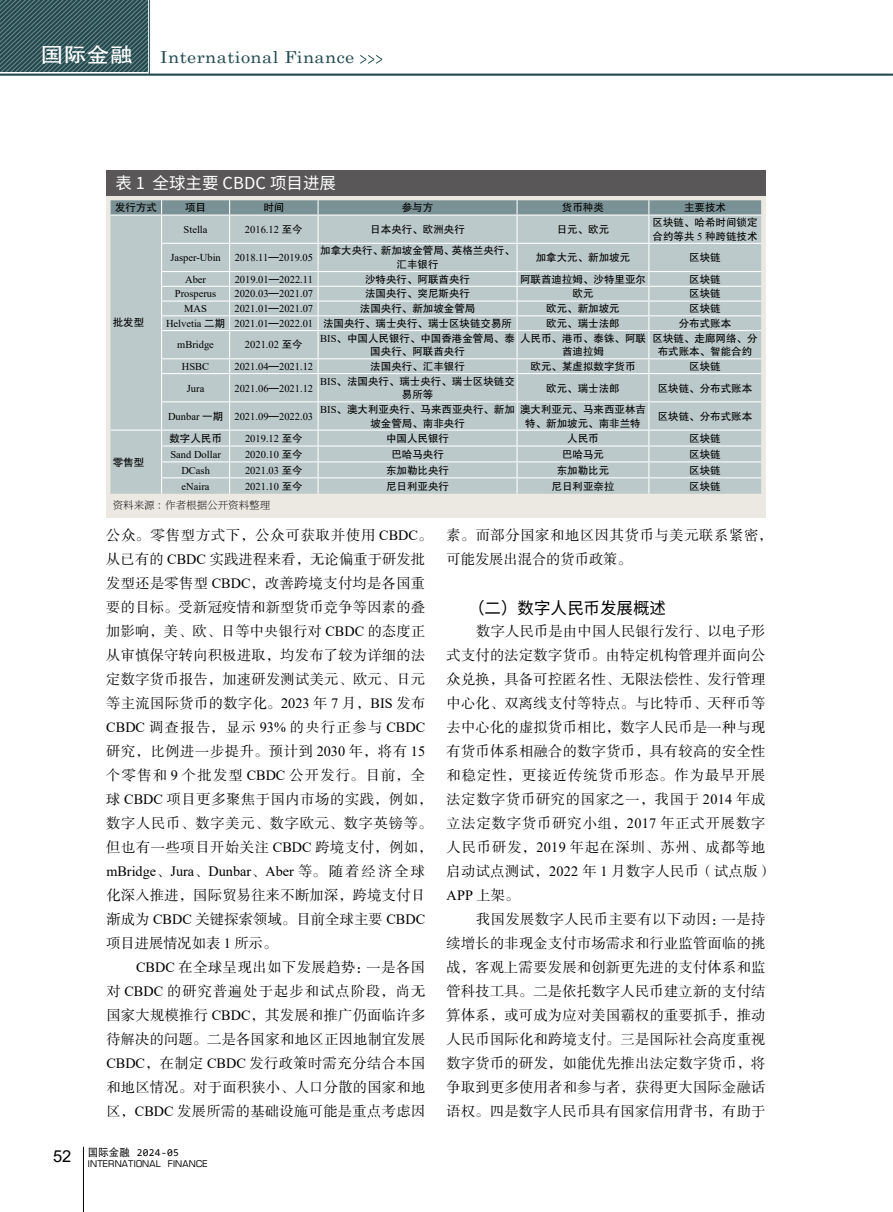
<style>
.page{position:relative;width:893px;height:1212px;background:#fff}
.page>*{position:absolute;margin:0;border:0;box-sizing:border-box;transform-origin:0 0}
.t1{font:21px "FZHTJW GB1 0";color:#fff;scale:1.1 1}
.t2{font:16.5px "Century Schoolbook";letter-spacing:.025em;color:#214a4f;scale:1.1 1}
.t3{font:16.5px "Source Han Sans CN";color:#fff}
.t4{font:16.5px "Source Han Sans CN";color:#000}
.t5{font:14.25px/24px "FZSSK GBK1 0";letter-spacing:.02em;color:#000;text-align:justify}
.t6{font:14.25px "Times New Roman";color:#000}
.t7{font:14.25px/24px "FZSSK GBK1 0";letter-spacing:.045em;color:#000}
.t8{font:10.5px/13.5px "FZHTK GBK1 0";color:#000;text-align:center}
.t9{font:10.5px "Times New Roman";color:#000}
.t10{font:200 10.5px "Source Han Serif CN";color:#000}
.t11{font:10.5px "Consolas";letter-spacing:.025em;color:#000}
.t12{font:9px "Eurostile";letter-spacing:.025em;color:#000}
.s1{font-family:"FZHTK GBK1 0"}
.s2{font-family:"Times New Roman"}
.s3{font-family:"FZSSK GBK1 0"}
.s4{font-family:"DFP Hei W5 GB"}
</style>
<div class="page">
<svg style="left:0;top:0;width:147px;height:72px;background:#3a5d61"></svg>
<hr style="left:0;top:74px;width:893px;height:2px;background:#214a4f">
<svg style="left:360px;top:55px;width:22px;height:9px"></svg>
<hr style="left:149px;top:0;width:1px;height:74px;background:#214a4f">
<hr style="left:83px;top:1147px;width:1px;height:65px;background:#000">
<div style="left:106px;top:178px;width:659px;height:339px;background:#ebe9e2"></div>
<div style="left:106px;top:170px;width:659px;height:26px;background:#595757"></div>
<svg style="left:111px;top:200px;width:650px;height:294px;background:#bcc9ca"></svg>
<h1 class="t1" style="left:40px;top:43px;width:85px">国际金融</h1>
<p class="t2" style="left:160px;top:43px;width:178px">International Finance</p>
<p class="t3" style="left:115px;top:174px;width:222px">表 1 全球主要 CBDC 项目进展</p>
<p class="t8" style="left:115px;top:201px;width:43px">发行方式</p>
<p class="t8" style="left:185px;top:201px;width:22px">项目</p>
<p class="t8" style="left:263px;top:201px;width:22px">时间</p>
<p class="t8" style="left:402px;top:201px;width:33px">参与方</p>
<p class="t8" style="left:562px;top:201px;width:43px">货币种类</p>
<p class="t8" style="left:684px;top:201px;width:43px">主要技术</p>
<p class="t8" style="left:113px;top:316px;width:33px">批发型</p>
<p class="t8" style="left:113px;top:456px;width:33px">零售型</p>
<p class="t9" style="left:184px;top:222px;width:25px">Stella</p>
<p class="t9" style="left:245px;top:222px;width:59px">2016.12 <span class="s1">至今</span></p>
<p class="t8" style="left:370px;top:223px;width:96px">日本央行、欧洲央行</p>
<p class="t8" style="left:557px;top:223px;width:54px">日元、欧元</p>
<p class="t8" style="left:652px;top:216px;width:106px;text-align:left">区块链、哈希时间锁定合约等共 <span class="s2">5</span> 种跨链技术</p>
<p class="t9" style="left:170px;top:250px;width:52px">Jasper-Ubin</p>
<p class="t9" style="left:235px;top:250px;width:80px">2018.11<span class="s1">—</span>2019.05</p>
<p class="t8" style="left:320px;top:244px;width:196px">加拿大央行、新加坡金管局、英格兰央行、汇丰银行</p>
<p class="t8" style="left:536px;top:251px;width:96px">加拿大元、新加坡元</p>
<p class="t8" style="left:689px;top:251px;width:33px">区块链</p>
<p class="t9" style="left:185px;top:272px;width:22px">Aber</p>
<p class="t9" style="left:235px;top:272px;width:80px">2019.01<span class="s1">—</span>2022.11</p>
<p class="t8" style="left:365px;top:273px;width:106px">沙特央行、阿联酋央行</p>
<p class="t8" style="left:520px;top:273px;width:127px">阿联酋迪拉姆、沙特里亚尔</p>
<p class="t8" style="left:689px;top:273px;width:33px">区块链</p>
<p class="t9" style="left:175px;top:287px;width:43px">Prosperus</p>
<p class="t9" style="left:234px;top:287px;width:80px">2020.03<span class="s1">—</span>2021.07</p>
<p class="t8" style="left:365px;top:287px;width:106px">法国央行、突尼斯央行</p>
<p class="t8" style="left:572px;top:287px;width:22px">欧元</p>
<p class="t8" style="left:689px;top:287px;width:33px">区块链</p>
<p class="t9" style="left:184px;top:301px;width:24px">MAS</p>
<p class="t9" style="left:234px;top:301px;width:80px">2021.01<span class="s1">—</span>2021.07</p>
<p class="t8" style="left:360px;top:302px;width:117px">法国央行、新加坡金管局</p>
<p class="t8" style="left:546px;top:302px;width:75px">欧元、新加坡元</p>
<p class="t8" style="left:689px;top:302px;width:33px">区块链</p>
<p class="t9" style="left:166px;top:316px;width:348px">Helvetia <span class="s1">二期</span> 2021.01<span class="s1">—</span>2022.01 <span class="s1">法国央行、瑞士央行、瑞士区块链交易所</span></p>
<p class="t8" style="left:546px;top:317px;width:75px">欧元、瑞士法郎</p>
<p class="t8" style="left:679px;top:317px;width:54px">分布式账本</p>
<p class="t9" style="left:177px;top:338px;width:38px">mBridge</p>
<p class="t9" style="left:245px;top:338px;width:59px">2021.02 <span class="s1">至今</span></p>
<p class="t8" style="left:320px;top:332px;width:196px"><span class="s2">BIS</span>、中国人民银行、中国香港金管局、泰国央行、阿联酋央行</p>
<p class="t8" style="left:520px;top:332px;width:127px">人民币、港币、泰铢、阿联酋迪拉姆</p>
<p class="t8" style="left:652px;top:332px;width:106px">区块链、走廊网络、分布式账本、智能合约</p>
<p class="t9" style="left:182px;top:359px;width:29px">HSBC</p>
<p class="t9" style="left:234px;top:359px;width:80px">2021.04<span class="s1">—</span>2021.12</p>
<p class="t8" style="left:370px;top:360px;width:96px">法国央行、汇丰银行</p>
<p class="t8" style="left:530px;top:360px;width:106px">欧元、某虚拟数字货币</p>
<p class="t8" style="left:689px;top:360px;width:33px">区块链</p>
<p class="t9" style="left:187px;top:381px;width:19px">Jura</p>
<p class="t9" style="left:234px;top:381px;width:80px">2021.06<span class="s1">—</span>2021.12</p>
<p class="t8" style="left:320px;top:375px;width:196px"><span class="s2">BIS</span>、法国央行、瑞士央行、瑞士区块链交易所等</p>
<p class="t8" style="left:546px;top:381px;width:75px">欧元、瑞士法郎</p>
<p class="t8" style="left:658px;top:381px;width:96px">区块链、分布式账本</p>
<p class="t9" style="left:168px;top:409px;width:147px">Dunbar <span class="s1">一期</span> 2021.09<span class="s1">—</span>2022.03</p>
<p class="t8" style="left:320px;top:403px;width:196px"><span class="s2">BIS</span>、澳大利亚央行、马来西亚央行、新加坡金管局、南非央行</p>
<p class="t8" style="left:520px;top:403px;width:127px">澳大利亚元、马来西亚林吉特、新加坡元、南非兰特</p>
<p class="t8" style="left:658px;top:410px;width:96px">区块链、分布式账本</p>
<p class="t8" style="left:169px;top:432px;width:54px">数字人民币</p>
<p class="t9" style="left:245px;top:431px;width:59px">2019.12 <span class="s1">至今</span></p>
<p class="t8" style="left:386px;top:432px;width:64px">中国人民银行</p>
<p class="t8" style="left:567px;top:432px;width:33px">人民币</p>
<p class="t8" style="left:689px;top:432px;width:33px">区块链</p>
<p class="t9" style="left:170px;top:447px;width:52px">Sand Dollar</p>
<p class="t9" style="left:245px;top:447px;width:59px">2020.10 <span class="s1">至今</span></p>
<p class="t8" style="left:391px;top:448px;width:54px">巴哈马央行</p>
<p class="t8" style="left:562px;top:448px;width:43px">巴哈马元</p>
<p class="t8" style="left:689px;top:448px;width:33px">区块链</p>
<p class="t9" style="left:181px;top:463px;width:30px">DCash</p>
<p class="t9" style="left:245px;top:463px;width:59px">2021.03 <span class="s1">至今</span></p>
<p class="t8" style="left:386px;top:464px;width:64px">东加勒比央行</p>
<p class="t8" style="left:557px;top:464px;width:54px">东加勒比元</p>
<p class="t8" style="left:689px;top:464px;width:33px">区块链</p>
<p class="t9" style="left:182px;top:479px;width:29px">eNaira</p>
<p class="t9" style="left:245px;top:479px;width:59px">2021.10 <span class="s1">至今</span></p>
<p class="t8" style="left:386px;top:479px;width:64px">尼日利亚央行</p>
<p class="t8" style="left:551px;top:479px;width:64px">尼日利亚奈拉</p>
<p class="t8" style="left:689px;top:479px;width:33px">区块链</p>
<p class="t10" style="left:113px;top:499px;width:159px">资料来源：作者根据公开资料整理</p>
<p class="t5" style="left:106px;top:524px;width:328px;text-align:left">公众。零售型方式下，公众可获取并使用 <span class="s2">CBDC</span>。从已有的 <span class="s2">CBDC</span> 实践进程来看，无论偏重于研发批发型还是零售型 <span class="s2">CBDC</span>，改善跨境支付均是各国重要的目标。受新冠疫情和新型货币竞争等因素的叠加影响，美、欧、日等中央银行对 <span class="s2">CBDC</span> 的态度正从审慎保守转向积极进取，均发布了较为详细的法定数字货币报告，加速研发测试美元、欧元、日元等主流国际货币的数字化。<span class="s2">2023</span> 年 <span class="s2">7</span> 月，<span class="s2">BIS</span> 发布<br><span class="s2">CBDC</span> 调查报告，显示 <span class="s2">93%</span> 的央行正参与 <span class="s2">CBDC</span>研究，比例进一步提升。预计到 <span class="s2">2030</span> 年，将有 <span class="s2">15</span>个零售和 <span class="s2">9</span> 个批发型 <span class="s2">CBDC</span> 公开发行。目前，全球 <span class="s2">CBDC</span> 项目更多聚焦于国内市场的实践，例如，数字人民币、数字美元、数字欧元、数字英镑等。但也有一些项目开始关注 <span class="s2">CBDC</span> 跨境支付，例如，</p>
<p class="t6" style="left:106px;top:861px;width:320px">mBridge<span class="s3">、</span>Jura<span class="s3">、</span>Dunbar<span class="s3">、</span>Aber <span class="s3">等。随着经济全球</span></p>
<p class="t5" style="left:106px;top:884px;width:320px">化深入推进，国际贸易往来不断加深，跨境支付日渐成为 <span class="s2">CBDC</span> 关键探索领域。目前全球主要 <span class="s2">CBDC</span>项目进展情况如表 <span class="s2">1</span> 所示。</p>
<p class="t5" style="left:106px;top:956px;width:320px;text-indent:30px"><span class="s2">CBDC</span> 在全球呈现出如下发展趋势：一是各国对 <span class="s2">CBDC</span> 的研究普遍处于起步和试点阶段，尚无国家大规模推行 <span class="s2">CBDC</span>，其发展和推广仍面临许多待解决的问题。二是各国家和地区正因地制宜发展<span class="s2">CBDC</span>，在制定 <span class="s2">CBDC</span> 发行政策时需充分结合本国和地区情况。对于面积狭小、人口分散的国家和地区，<span class="s2">CBDC</span> 发展所需的基础设施可能是重点考虑因</p>
<p class="t11" style="left:88px;top:1145px;width:92px"><span class="s4">国际金融</span> 2024-05</p>
<p class="t12" style="left:53px;top:1158px;width:156px"><sup>52</sup> INTERNATIONAL FINANCE</p>
<p class="t7" style="left:446px;top:524px;width:327px">素。而部分国家和地区因其货币与美元联系紧密，可能发展出混合的货币政策。</p>
<p class="t4" style="left:468px;top:599px;width:199px">（二）数字人民币发展概述</p>
<p class="t5" style="left:446px;top:620px;width:327px;text-align:left;text-indent:30px">数字人民币是由中国人民银行发行、以电子形式支付的法定数字货币。由特定机构管理并面向公众兑换，具备可控匿名性、无限法偿性、发行管理中心化、双离线支付等特点。与比特币、天秤币等去中心化的虚拟货币相比，数字人民币是一种与现有货币体系相融合的数字货币，具有较高的安全性和稳定性，更接近传统货币形态。作为最早开展法定数字货币研究的国家之一，我国于 <span class="s2">2014</span> 年成立法定数字货币研究小组，<span class="s2">2017</span> 年正式开展数字人民币研发，<span class="s2">2019</span> 年起在深圳、苏州、成都等地启动试点测试，<span class="s2">2022</span> 年 <span class="s2">1</span> 月数字人民币（试点版）</p>
<p class="t6" style="left:446px;top:885px;width:74px">APP <span class="s3">上架。</span></p>
<p class="t5" style="left:446px;top:908px;width:320px;text-indent:30px">我国发展数字人民币主要有以下动因：一是持续增长的非现金支付市场需求和行业监管面临的挑战，客观上需要发展和创新更先进的支付体系和监管科技工具。二是依托数字人民币建立新的支付结算体系，或可成为应对美国霸权的重要抓手，推动人民币国际化和跨境支付。三是国际社会高度重视数字货币的研发，如能优先推出法定数字货币，将争取到更多使用者和参与者，获得更大国际金融话语权。四是数字人民币具有国家信用背书，有助于</p>
</div>
